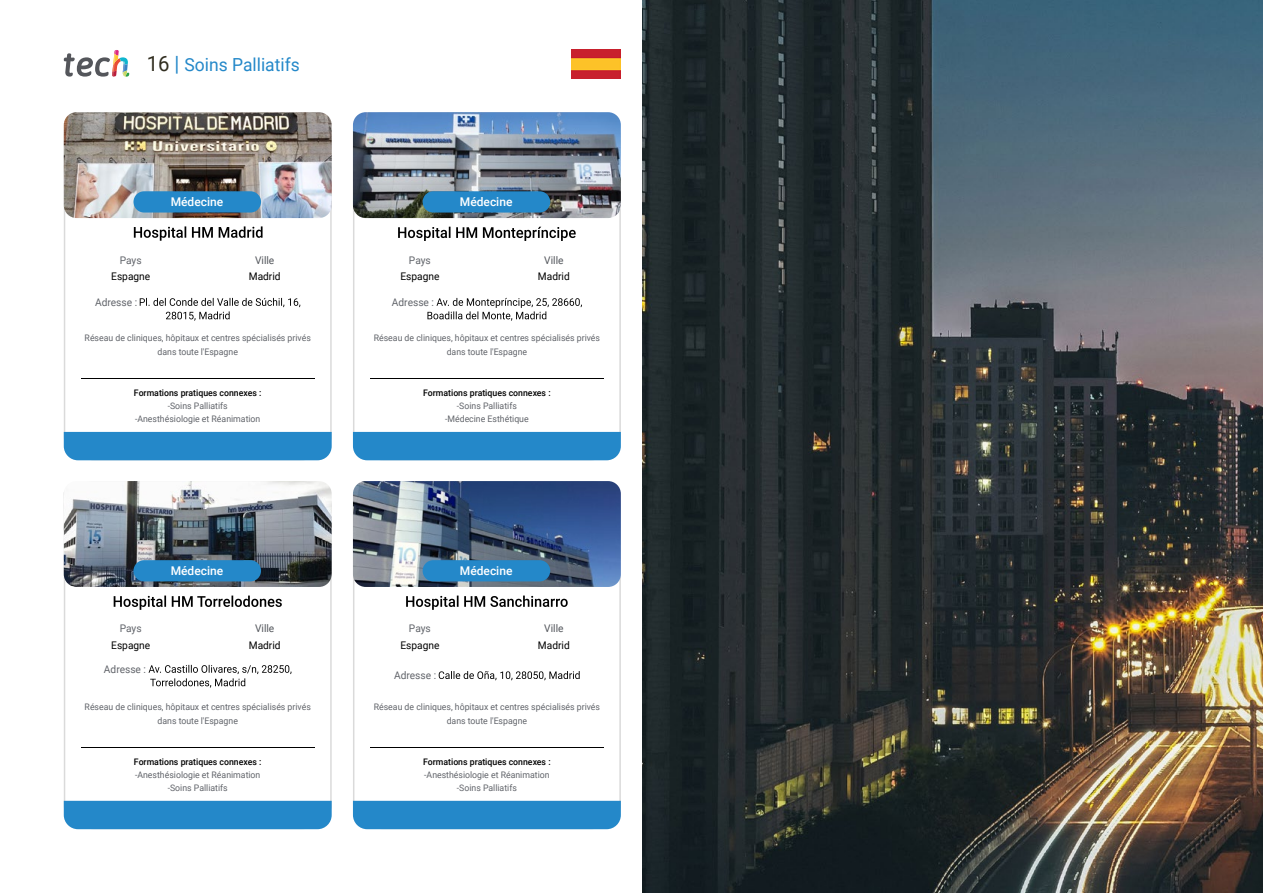
<style>
.page{position:relative;width:1263px;height:893px;background:#fff}
.page>*{position:absolute;margin:0;border:0;box-sizing:border-box;transform-origin:0 0}
.t1{font:18px "Roboto";color:#2488c9}
.t2{font:500 12px "Roboto";color:#fff}
.t3{font:10.5px "Roboto";color:#000}
.t4{font:10.5px "Roboto";color:#61646a}
.t5{font:10.5px "Roboto";color:#52555b}
.t6{font:9px/13.5px "Roboto";color:#61646a;text-align:center}
.t7{font:500 9px "Roboto";color:#000}
.s1{font-size:21px;color:#312e20}
.s2{font-size:21px}
</style>
<div class="page">
<img style="left:571px;top:49px;width:50px;height:30px">
<svg style="left:64px;top:50px;width:65px;height:27px"></svg>
<img style="left:642px;top:0;width:621px;height:893px">
<svg style="left:63px;top:123px;width:269px;height:338px"></svg>
<img style="left:64px;top:112px;width:268px;height:106px">
<div style="left:133px;top:191px;width:128px;height:22px;background:#2488c9;border-radius:11px"></div>
<div style="left:64px;top:432px;width:268px;height:28px;background:#2488c9"></div>
<hr style="left:81px;top:379px;width:234px;height:1px;background:#000">
<svg style="left:134px;top:226px;width:129px;height:15px"></svg>
<svg style="left:140px;top:298px;width:160px;height:23px"></svg>
<svg style="left:352px;top:136px;width:269px;height:325px"></svg>
<img style="left:353px;top:112px;width:268px;height:106px">
<div style="left:423px;top:191px;width:127px;height:22px;background:#2488c9;border-radius:11px"></div>
<div style="left:353px;top:432px;width:268px;height:28px;background:#2488c9"></div>
<hr style="left:370px;top:379px;width:234px;height:1px;background:#000">
<svg style="left:398px;top:227px;width:178px;height:14px"></svg>
<svg style="left:427px;top:298px;width:155px;height:23px"></svg>
<svg style="left:63px;top:492px;width:269px;height:338px"></svg>
<img style="left:64px;top:481px;width:268px;height:106px">
<div style="left:133px;top:560px;width:128px;height:21px;background:#2488c9;border-radius:11px"></div>
<div style="left:64px;top:801px;width:268px;height:28px;background:#2488c9"></div>
<hr style="left:81px;top:747px;width:234px;height:1px;background:#000">
<svg style="left:114px;top:596px;width:168px;height:14px"></svg>
<svg style="left:149px;top:665px;width:142px;height:23px"></svg>
<svg style="left:352px;top:505px;width:269px;height:325px"></svg>
<img style="left:353px;top:481px;width:268px;height:106px">
<div style="left:423px;top:560px;width:127px;height:21px;background:#2488c9;border-radius:11px"></div>
<div style="left:353px;top:801px;width:268px;height:28px;background:#2488c9"></div>
<hr style="left:370px;top:747px;width:234px;height:1px;background:#000">
<svg style="left:406px;top:596px;width:162px;height:14px"></svg>
<svg style="left:439px;top:671px;width:141px;height:9px"></svg>
<h1 class="t1" style="left:147px;top:52px;width:155px"><span class="s1">16</span> <span class="s2">|</span> Soins Palliatifs</h1>
<h2 class="t2" style="left:171px;top:194px;width:54px">Médecine</h2>
<h2 class="t2" style="left:460px;top:194px;width:54px">Médecine</h2>
<p class="t4" style="left:120px;top:252px;width:23px">Pays</p>
<p class="t3" style="left:111px;top:269px;width:41px">Espagne</p>
<p class="t5" style="left:255px;top:252px;width:21px">Ville</p>
<p class="t3" style="left:249px;top:269px;width:33px">Madrid</p>
<p class="t4" style="left:409px;top:252px;width:23px">Pays</p>
<p class="t3" style="left:400px;top:269px;width:41px">Espagne</p>
<p class="t5" style="left:544px;top:252px;width:21px">Ville</p>
<p class="t3" style="left:538px;top:269px;width:33px">Madrid</p>
<p class="t4" style="left:95px;top:295px;width:44px">Adresse :</p>
<p class="t6" style="left:85px;top:331px;width:228px">Réseau de cliniques, hôpitaux et centres spécialisés privés dans toute l'Espagne</p>
<p class="t7" style="left:134px;top:386px;width:129px">Formations pratiques connexes :</p>
<p class="t6" style="left:135px;top:399px;width:127px">-Soins Palliatifs -Anesthésiologie et Réanimation</p>
<p class="t4" style="left:392px;top:295px;width:44px">Adresse :</p>
<p class="t6" style="left:374px;top:331px;width:228px">Réseau de cliniques, hôpitaux et centres spécialisés privés dans toute l'Espagne</p>
<p class="t7" style="left:423px;top:386px;width:129px">Formations pratiques connexes :</p>
<p class="t6" style="left:445px;top:399px;width:85px">-Soins Palliatifs -Médecine Esthétique</p>
<h2 class="t2" style="left:171px;top:563px;width:54px">Médecine</h2>
<h2 class="t2" style="left:460px;top:563px;width:54px">Médecine</h2>
<p class="t4" style="left:120px;top:621px;width:23px">Pays</p>
<p class="t3" style="left:111px;top:638px;width:41px">Espagne</p>
<p class="t5" style="left:255px;top:621px;width:21px">Ville</p>
<p class="t3" style="left:249px;top:638px;width:33px">Madrid</p>
<p class="t4" style="left:409px;top:621px;width:23px">Pays</p>
<p class="t3" style="left:400px;top:638px;width:41px">Espagne</p>
<p class="t5" style="left:544px;top:621px;width:21px">Ville</p>
<p class="t3" style="left:538px;top:638px;width:33px">Madrid</p>
<p class="t4" style="left:104px;top:662px;width:44px">Adresse :</p>
<p class="t6" style="left:85px;top:700px;width:228px">Réseau de cliniques, hôpitaux et centres spécialisés privés dans toute l'Espagne</p>
<p class="t7" style="left:134px;top:755px;width:129px">Formations pratiques connexes :</p>
<p class="t6" style="left:135px;top:768px;width:127px">-Anesthésiologie et Réanimation -Soins Palliatifs</p>
<p class="t4" style="left:394px;top:668px;width:44px">Adresse :</p>
<p class="t6" style="left:374px;top:700px;width:228px">Réseau de cliniques, hôpitaux et centres spécialisés privés dans toute l'Espagne</p>
<p class="t7" style="left:423px;top:755px;width:129px">Formations pratiques connexes :</p>
<p class="t6" style="left:424px;top:768px;width:127px">-Anesthésiologie et Réanimation -Soins Palliatifs</p>
</div>
